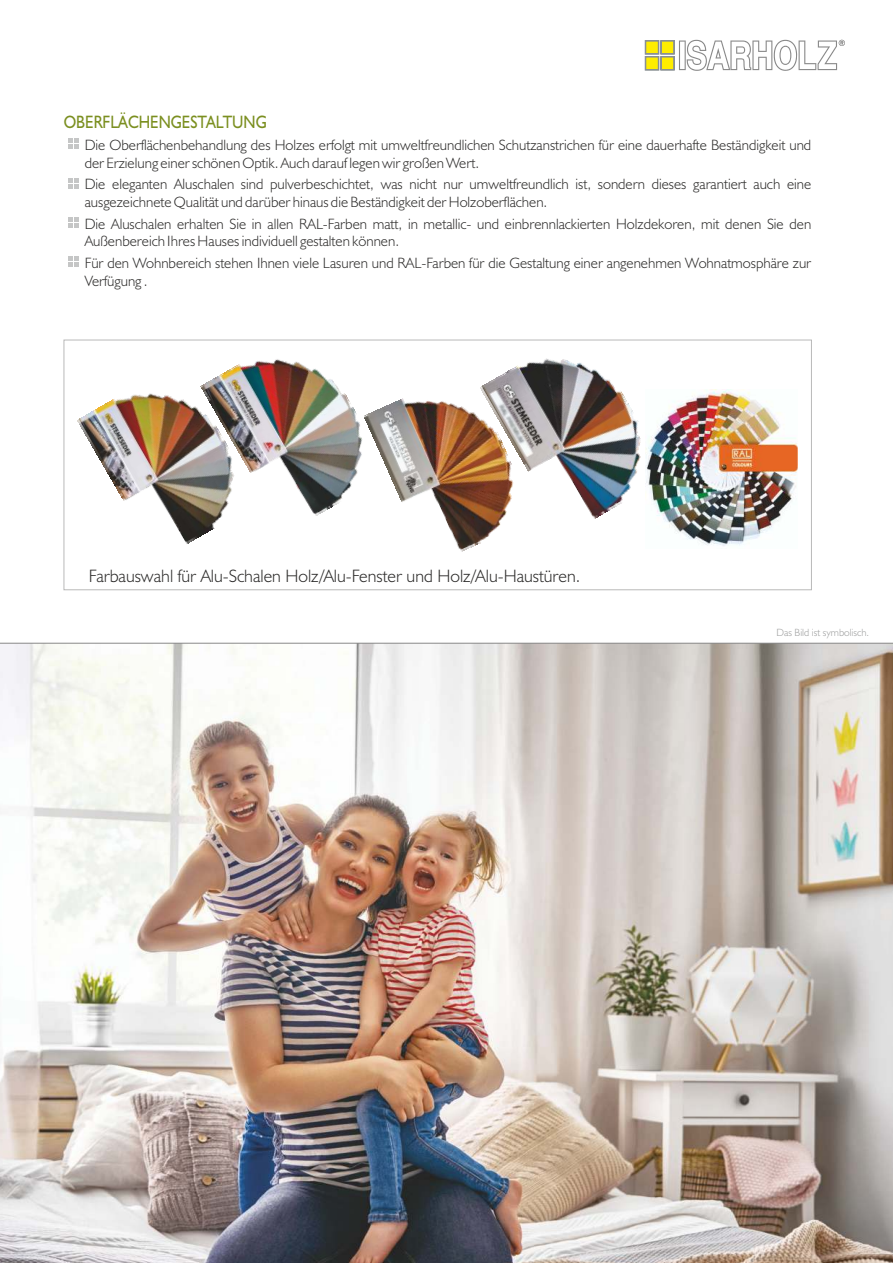
<style>
.page{position:relative;width:893px;height:1263px;background:#fff}
.page>*{position:absolute;margin:0;border:0;box-sizing:border-box;transform-origin:0 0}
.t1{font:300 18px "Humanist 521 BT";color:#2b2a29}
.t2{font:18px "Humanist 521 BT";color:#7b8f20;scale:.87 1}
.t3{font:300 15px/17.9px "Humanist 521 BT";color:#2b2a29}
.t4{font:300 10.5px "Humanist 521 BT";color:#9d9e9e}
</style>
<div class="page">
<svg style="left:68px;top:139px;width:11px;height:10px"></svg>
<svg style="left:68px;top:178px;width:11px;height:11px"></svg>
<svg style="left:68px;top:217px;width:11px;height:10px"></svg>
<svg style="left:68px;top:257px;width:11px;height:10px"></svg>
<svg style="left:645px;top:40px;width:200px;height:31px"></svg>
<img style="left:668px;top:390px;width:129px;height:156px">
<img style="left:480px;top:339px;width:188px;height:183px">
<img style="left:77px;top:386px;width:129px;height:158px">
<img style="left:389px;top:370px;width:145px;height:182px">
<img style="left:201px;top:339px;width:188px;height:194px">
<img style="left:0;top:644px;width:893px;height:619px">
<hr style="left:0;top:643px;width:893px;height:1px;background:#898989">
<p class="t2" style="left:64px;top:115px;width:235px">OBERFLÄCHENGESTALTUNG</p>
<p class="t3" style="left:85px;top:137px;width:728px">Die Oberflächenbehandlung des Holzes erfolgt mit umweltfreundlichen Schutzanstrichen für eine dauerhafte Beständigkeit und der Erzielung einer schönen Optik. Auch darauf legen wir großen Wert.</p>
<p class="t3" style="left:85px;top:176px;width:728px">Die eleganten Aluschalen sind pulverbeschichtet, was nicht nur umweltfreundlich ist, sondern dieses garantiert auch eine ausgezeichnete Qualität und darüber hinaus die Beständigkeit der Holzoberflächen.</p>
<p class="t3" style="left:85px;top:216px;width:728px">Die Aluschalen erhalten Sie in allen RAL-Farben matt, in metallic- und einbrennlackierten Holzdekoren, mit denen Sie den<br>Außenbereich Ihres Hauses individuell gestalten können.</p>
<p class="t3" style="left:85px;top:255px;width:728px">Für den Wohnbereich stehen Ihnen viele Lasuren und RAL-Farben für die Gestaltung einer angenehmen Wohnatmosphäre zur<br>Verfügung .</p>
<p class="t1" style="left:89px;top:568px;width:493px">Farbauswahl für Alu-Schalen Holz/Alu-Fenster und Holz/Alu-Haustüren.</p>
<p class="t4" style="left:776px;top:628px;width:94px">Das Bild ist symbolisch.</p>
</div>
